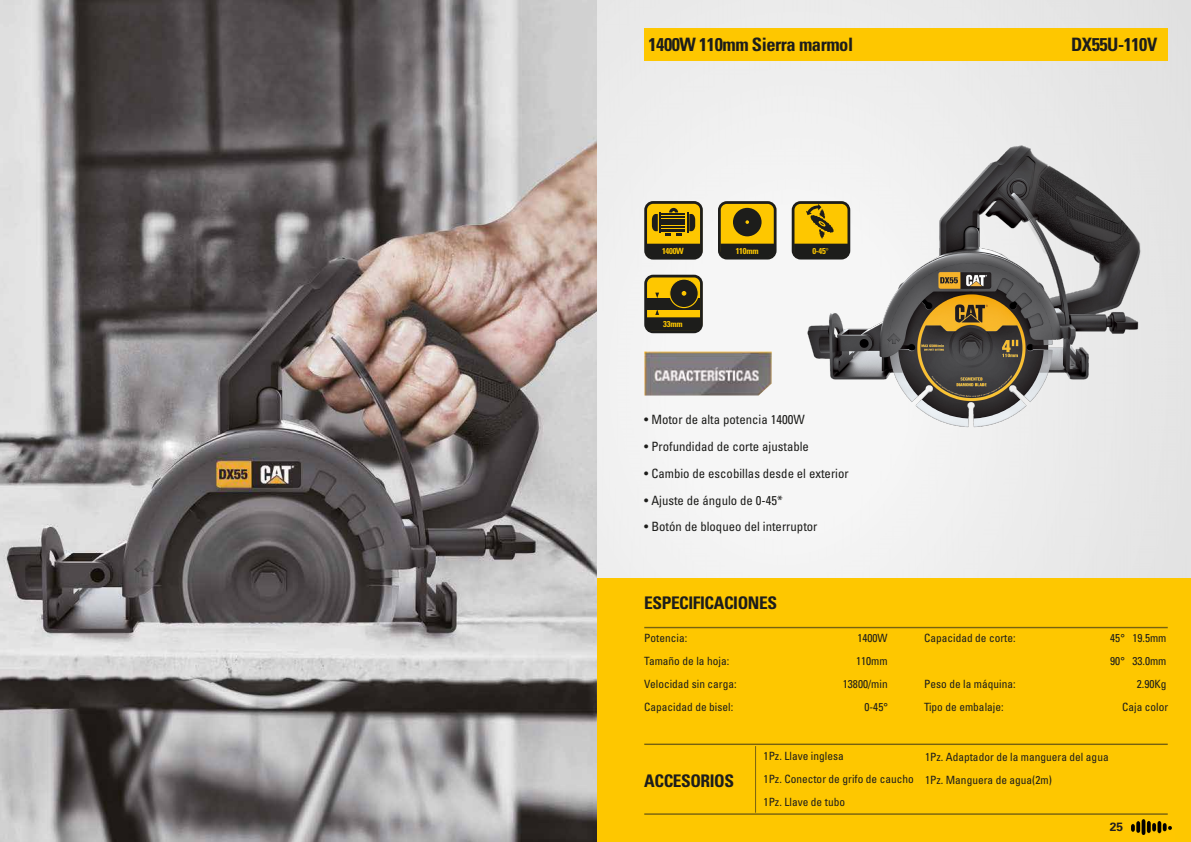
<style>
.page{position:relative;width:1191px;height:842px;background:#fff}
.page>*{position:absolute;margin:0;border:0;box-sizing:border-box;transform-origin:0 0}
.t1{font:700 condensed 18.5px "Univers LT Std";letter-spacing:-.025em;color:#1d1d1b}
.t2{font:700 condensed 17.4px "Univers LT Std";letter-spacing:-.025em;color:#1d1d1b}
.t3{font:condensed 12.8px "Univers LT Std";color:#1d1d1b}
.t4{font:700 12px "Univers LT Std";color:#231f20}
.t5{font:condensed 11.4px/22.9px "Univers LT Std";color:#1d1d1b}
.t6{font:700 condensed 8.5px "Univers LT Std";letter-spacing:-.025em;color:#fec700}
.s1{font-family:"Univers LT"}
</style>
<div class="page">
<img style="left:0;top:0;width:1191px;height:842px">
<div style="left:596px;top:579px;width:595px;height:263px;background:#fec700"></div>
<div style="left:644px;top:28px;width:523px;height:33px;background:#fec700"></div>
<img style="left:644px;top:352px;width:127px;height:44px">
<hr style="left:644px;top:627px;width:523px;height:1px;background:#1d1d1b">
<hr style="left:755px;top:746px;width:1px;height:67px;background:#1d1d1b">
<hr style="left:644px;top:813px;width:523px;height:2px;background:#1d1d1b">
<hr style="left:644px;top:743px;width:523px;height:2px;background:#1d1d1b">
<svg style="left:644px;top:201px;width:59px;height:59px;background:#7f6917"></svg>
<svg style="left:791px;top:201px;width:10px;height:58px"></svg>
<svg style="left:718px;top:201px;width:58px;height:58px;background:#826a13"></svg>
<svg style="left:644px;top:275px;width:59px;height:58px;background:#695817"></svg>
<img style="left:1132px;top:820px;width:39px;height:14px">
<img style="left:801px;top:135px;width:347px;height:306px">
<h1 class="t1" style="left:648px;top:33px;width:206px">1400W 110mm Sierra marmol</h1>
<h1 class="t1" style="left:1071px;top:33px;width:88px">DX55U-110V</h1>
<p class="t6" style="left:662px;top:246px;width:23px">1400W</p>
<p class="t6" style="left:735px;top:246px;width:24px">110mm</p>
<p class="t6" style="left:663px;top:319px;width:21px">33mm</p>
<p class="t6" style="left:812px;top:246px;width:18px">0-45<span class="s1">°</span></p>
<p class="t3" style="left:644px;top:412px;width:162px">• Motor de alta potencia 1400W</p>
<p class="t3" style="left:644px;top:438px;width:166px">• Profundidad de corte ajustable</p>
<p class="t3" style="left:644px;top:465px;width:206px">• Cambio de escobillas desde el exterior</p>
<p class="t3" style="left:644px;top:492px;width:140px">• Ajuste de ángulo de 0-45*</p>
<p class="t3" style="left:644px;top:519px;width:175px">• Botón de bloqueo del interruptor</p>
<h2 class="t2" style="left:644px;top:592px;width:134px">ESPECIFICACIONES</h2>
<p class="t5" style="left:644px;top:626px;width:44px">Potencia:</p>
<p class="t5" style="left:857px;top:626px;width:32px">1400W</p>
<p class="t5" style="left:644px;top:649px;width:86px">Tamaño de la hoja:</p>
<p class="t5" style="left:856px;top:649px;width:33px">110mm</p>
<p class="t5" style="left:644px;top:672px;width:94px">Velocidad sin carga:</p>
<p class="t5" style="left:843px;top:672px;width:46px">13800/min</p>
<p class="t5" style="left:644px;top:695px;width:90px">Capacidad de bisel:</p>
<p class="t5" style="left:864px;top:695px;width:25px">0-45°</p>
<p class="t5" style="left:924px;top:626px;width:93px">Capacidad de corte:</p>
<p class="t5" style="left:1110px;top:626px;width:58px">45° 19.5mm<br>90° 33.0mm</p>
<p class="t5" style="left:924px;top:672px;width:93px">Peso de la máquina:</p>
<p class="t5" style="left:1136px;top:672px;width:31px">2.90Kg</p>
<p class="t5" style="left:924px;top:695px;width:81px">Tipo de embalaje:</p>
<p class="t5" style="left:1122px;top:695px;width:48px">Caja color</p>
<h2 class="t2" style="left:644px;top:770px;width:91px">ACCESORIOS</h2>
<p class="t5" style="left:763px;top:744px;width:152px">1Pz. Llave inglesa<br>1Pz. Conector de grifo de caucho</p>
<p class="t5" style="left:925px;top:745px;width:185px">1Pz. Adaptador de la manguera del agua<br>1Pz. Manguera de agua(2m)</p>
<p class="t5" style="left:763px;top:790px;width:83px">1Pz. Llave de tubo</p>
<p class="t4" style="left:1110px;top:820px;width:15px">25</p>
</div>
